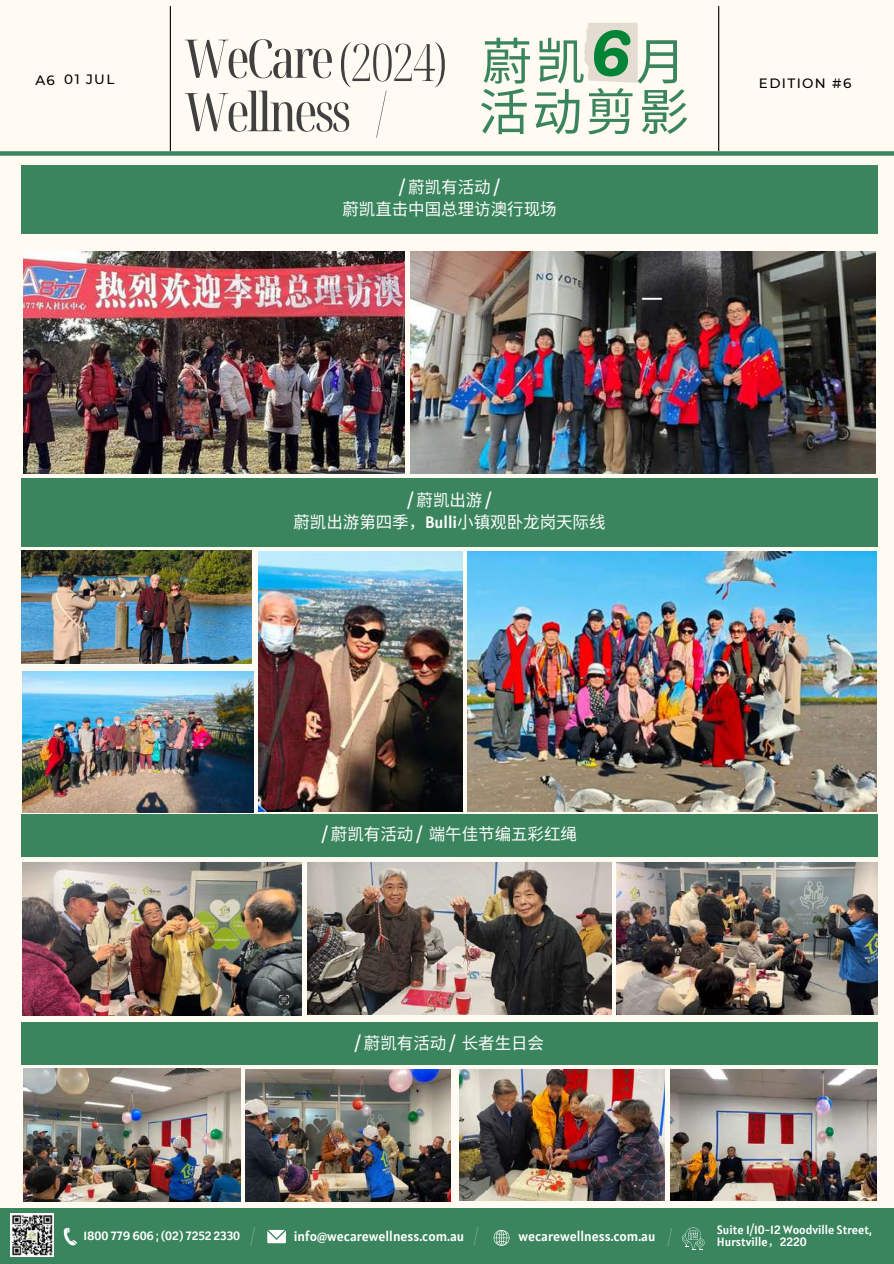
<style>
.page{position:relative;width:894px;height:1264px;background:#fff}
.page>*{position:absolute;margin:0;border:0;box-sizing:border-box;transform-origin:0 0}
.t1{font:extra-condensed 53.25px/53.4px "Noto Serif Display";letter-spacing:-.045em;color:#404040}
.t2{font:300 extra-condensed 51.75px "Noto Serif Display";color:#404040}
.t3{font:50.4px/50.7px "Noto Sans CJ Ksc";letter-spacing:.06em;color:#3a855d}
.t4{font:extra-condensed 21px "Noto Serif Display";color:#fff}
.t5{font:700 19.8px "Arimo";color:#fff}
.t6{font:16.5px/22.5px "Noto Sans CJ Ksc";color:#fff;text-align:center}
.t7{font:13.5px "Alatsi";color:#fff}
.t8{font:500 13.5px "Montserrat";letter-spacing:.1em;color:#000}
.t9{font:12px/12px "Alatsi";color:#fff}
.s1{font-family:"Alatsi"}
.s2{font-family:"Noto Serif Display";font-stretch:extra-condensed;font-size:21px}
.s3{font-family:"Noto Sans CJ Ksc"}
</style>
<div class="page">
<div style="left:0;top:0;width:893px;height:1263px;background:#fffbf2"></div>
<hr style="left:170px;top:6px;width:1px;height:145px;background:#000">
<hr style="left:718px;top:6px;width:1px;height:145px;background:#000">
<div style="left:0;top:151px;width:893px;height:5px;background:#3a855d"></div>
<div style="left:0;top:1207px;width:893px;height:56px;background:#3a855d"></div>
<svg style="left:682px;top:1227px;width:22px;height:23px"></svg>
<svg style="left:64px;top:1227px;width:13px;height:18px"></svg>
<svg style="left:493px;top:1229px;width:16px;height:16px"></svg>
<svg style="left:267px;top:1229px;width:19px;height:14px"></svg>
<img style="left:11px;top:1213px;width:42px;height:43px">
<div style="left:21px;top:165px;width:856px;height:69px;background:#3a855d"></div>
<div style="left:21px;top:477px;width:856px;height:69px;background:#3a855d"></div>
<div style="left:21px;top:814px;width:856px;height:42px;background:#3a855d"></div>
<div style="left:21px;top:1022px;width:856px;height:43px;background:#3a855d"></div>
<img style="left:21px;top:550px;width:230px;height:113px">
<img style="left:467px;top:551px;width:409px;height:260px">
<img style="left:22px;top:671px;width:231px;height:141px">
<img style="left:258px;top:551px;width:204px;height:260px">
<img style="left:307px;top:862px;width:304px;height:152px">
<img style="left:616px;top:862px;width:261px;height:152px">
<img style="left:459px;top:1069px;width:205px;height:130px">
<img style="left:670px;top:1069px;width:205px;height:131px">
<img style="left:23px;top:1068px;width:217px;height:133px">
<img style="left:246px;top:1069px;width:204px;height:132px">
<img style="left:22px;top:862px;width:279px;height:153px">
<img style="left:23px;top:251px;width:381px;height:223px">
<img style="left:410px;top:251px;width:465px;height:223px">
<svg style="left:584px;top:23px;width:53px;height:59px;background:#9bc0a0"></svg>
<p class="t8" style="left:35px;top:71px;width:80px">A6 01 JUL</p>
<h1 class="t1" style="left:184px;top:30px;width:203px">WeCare<br>Wellness /</h1>
<h2 class="t2" style="left:338px;top:26px;width:110px">(2024)</h2>
<h3 class="t3" style="left:478px;top:33px;width:212px">蔚凯 月活动剪影</h3>
<p class="t6" style="left:342px;top:175px;width:216px"><span class="s1">/</span> 蔚凯有活动 <span class="s1">/<br></span>蔚凯直击中国总理访澳行现场</p>
<p class="t5" style="left:642px;top:285px;width:21px">—</p>
<p class="t8" style="left:758px;top:75px;width:94px">EDITION #6</p>
<p class="t6" style="left:293px;top:487px;width:313px"><span class="s1">/</span> 蔚凯出游 <span class="s1">/<br></span>蔚凯出游第四季，<span class="s1">Bulli</span>小镇观卧龙岗天际线</p>
<p class="t6" style="left:322px;top:822px;width:256px"><span class="s1">/</span> 蔚凯有活动 <span class="s1">/</span> 端午佳节编五彩红绳</p>
<p class="t6" style="left:355px;top:1030px;width:191px"><span class="s1">/</span>蔚凯有活动<span class="s1">/</span> 长者生日会</p>
<p class="t9" style="left:83px;top:1229px;width:173px">1800 779 606 ; (02) 7252 2330 <span class="s2">/</span></p>
<p class="t4" style="left:474px;top:1220px;width:6px">/</p>
<p class="t7" style="left:518px;top:1227px;width:155px">wecarewellness.com.au <span class="s2">/</span></p>
<p class="t7" style="left:294px;top:1227px;width:172px">info@wecarewellness.com.au</p>
<p class="t9" style="left:716px;top:1223px;width:156px">Suite 1/10-12 Woodville Street,<br>Hurstville<span class="s3">，</span>2220</p>
</div>
